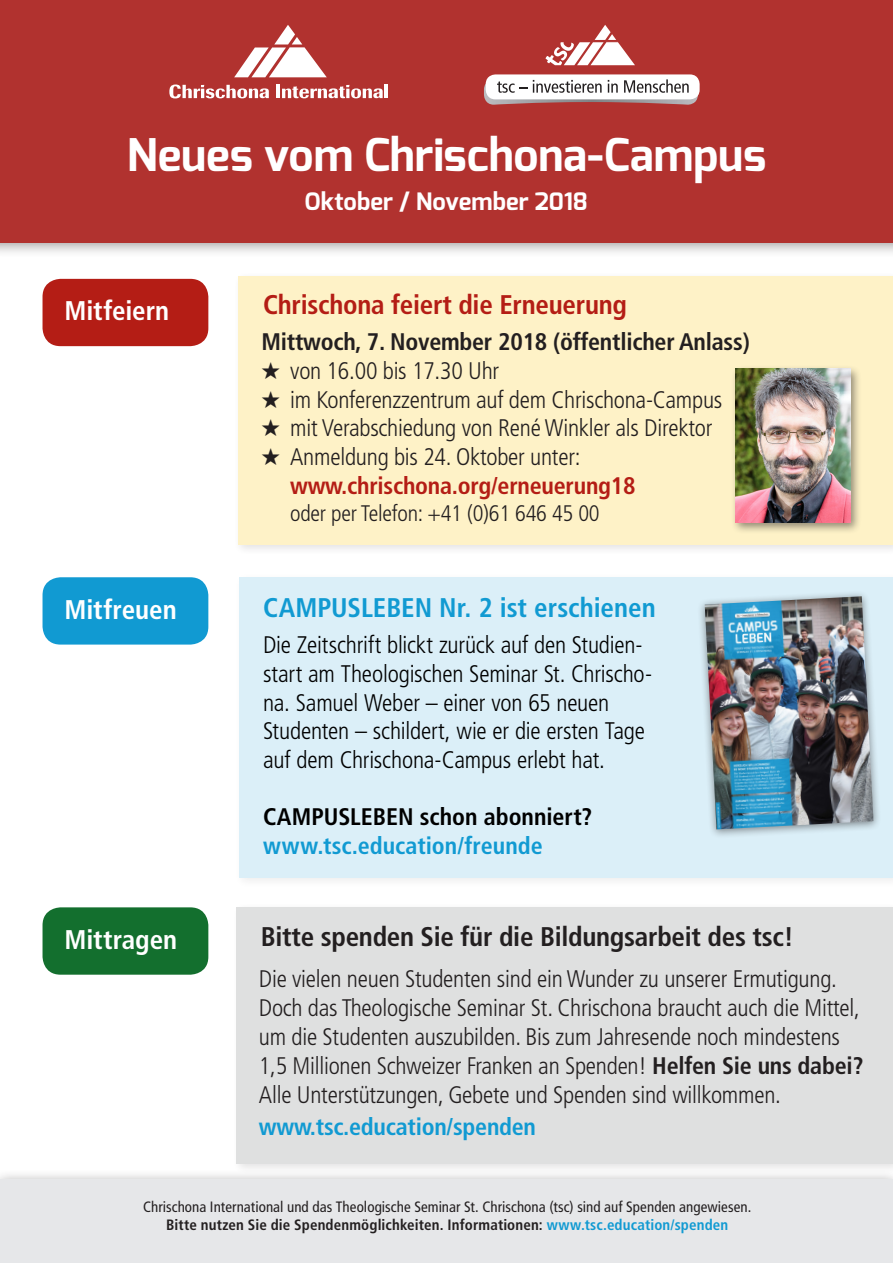
<style>
.page{position:relative;width:893px;height:1263px;background:#fff}
.page>*{position:absolute;margin:0;border:0;box-sizing:border-box;transform-origin:0 0}
.Titelheadline{font:700 45px "Exo";color:#fff}
.t1{font:700 condensed 27px "Frutiger LT Std";letter-spacing:-.01em;color:#231f20}
.t2{font:700 condensed 27px "Frutiger LT Std";letter-spacing:-.01em;color:#b41d15}
.Titel_monatsinfo{font:700 condensed 27px "Frutiger LT Std";color:#119ad2}
.Titel_monatsinfo-2{font:700 condensed 27px "Frutiger LT Std";color:#fff}
.t3{font:300 condensed 24px/28.8px "Frutiger LT Std";letter-spacing:-.01em;color:#231f20}
.Titel_monatsinfo-3{font:300 condensed 24px/28.8px "Frutiger LT Std";letter-spacing:-.01em;color:#000}
.t4{font:700 condensed 24px/28.8px "Frutiger LT Std";letter-spacing:-.01em;color:#b41d15}
.Titel_monatsinfo-4{font:700 condensed 24px/28.8px "Frutiger LT Std";color:#000}
.t5{font:700 condensed 24px "Frutiger LT Std";letter-spacing:-.01em;color:#231f20}
.t6{font:700 condensed 24px "Frutiger LT Std";letter-spacing:-.01em;color:#119ad2}
.Titelheadline-2{font:700 24px "Exo";color:#fff}
.t7{font:300 condensed 22.5px "Frutiger LT Std";letter-spacing:-.01em;color:#231f20}
.Fliess_monatsinfo-Au{font:condensed 15px/18px "Frutiger LT Std";letter-spacing:.005em;color:#231f20;text-align:center}
.s1{color:#231f20}
.s2{font-weight:300;color:#231f20}
.s3{color:#119ad2}
.s4{font-weight:700}
.s5{font-weight:700;color:#119ad2}
</style>
<div class="page">
<div style="left:43px;top:279px;width:165px;height:67px;background:#b41d15;border-radius:18px"></div>
<div style="left:233px;top:271px;width:660px;height:285px;background:#231f20;opacity:.5"></div>
<div style="left:238px;top:276px;width:655px;height:269px;background:#fef2c7"></div>
<div style="left:0;top:1168px;width:893px;height:95px;background:#231f20;opacity:.45"></div>
<div style="left:1px;top:1180px;width:892px;height:83px;background:#e6e7e9"></div>
<div style="left:0;top:0;width:893px;height:258px;background:#231f20;opacity:.45"></div>
<div style="left:0;top:0;width:893px;height:242px;background:#b1322f"></div>
<svg style="left:234px;top:25px;width:93px;height:52px"></svg>
<svg style="left:169px;top:85px;width:100px;height:13px"></svg>
<hr style="left:276px;top:85px;width:4px;height:13px;background:#fff">
<svg style="left:282px;top:85px;width:106px;height:13px"></svg>
<div style="left:486px;top:74px;width:214px;height:25px;background:#fff;border-radius:10px"></div>
<svg style="left:484px;top:79px;width:214px;height:26px"></svg>
<svg style="left:546px;top:25px;width:89px;height:40px"></svg>
<div style="left:731px;top:365px;width:131px;height:169px;background:#231f20;opacity:.5"></div>
<img style="left:735px;top:369px;width:115px;height:153px">
<div style="left:239px;top:577px;width:654px;height:301px;background:#dbeff8"></div>
<div style="left:231px;top:902px;width:662px;height:273px;background:#231f20;opacity:.5"></div>
<div style="left:237px;top:907px;width:656px;height:257px;background:#dfe0e0"></div>
<div style="left:43px;top:577px;width:165px;height:68px;background:#119ad2;border-radius:18px"></div>
<div style="left:43px;top:907px;width:165px;height:68px;background:#136f2e;border-radius:18px"></div>
<div style="left:697px;top:591px;width:184px;height:248px;background:#231f20;opacity:.5"></div>
<img style="left:705px;top:596px;width:168px;height:233px">
<p class="Titelheadline" style="left:127px;top:126px;width:641px">Neues vom Chrischona-Campus</p>
<p class="Titelheadline-2" style="left:304px;top:186px;width:285px">Oktober / November 2018</p>
<p class="Titel_monatsinfo-2" style="left:64px;top:295px;width:106px">Mitfeiern</p>
<p class="Titel_monatsinfo-2" style="left:64px;top:593px;width:114px">Mitfreuen</p>
<p class="Titel_monatsinfo-2" style="left:64px;top:923px;width:114px">Mittragen</p>
<p class="t2" style="left:263px;top:288px;width:365px">Chrischona feiert die Erneuerung</p>
<p class="t5" style="left:261px;top:327px;width:490px">Mittwoch, 7. November 2018 (öffentlicher Anlass)</p>
<p class="t3" style="left:261px;top:356px;width:240px">★ von 16.00 bis 17.30 Uhr</p>
<p class="t3" style="left:261px;top:385px;width:463px">★ im Konferenzzentrum auf dem Chrischona-Campus</p>
<p class="t3" style="left:261px;top:414px;width:453px">★ mit Verabschiedung von René Winkler als Direktor</p>
<p class="t4" style="left:290px;top:442px;width:347px;text-indent:-29px"><span class="s1">★</span> <span class="s2">Anmeldung bis 24. Oktober unter: </span>www.chrischona.org/erneuerung18</p>
<p class="t7" style="left:290px;top:500px;width:311px">oder per Telefon: +41 (0)61 646 45 00</p>
<p class="Titel_monatsinfo" style="left:263px;top:591px;width:394px">CAMPUSLEBEN Nr. 2 ist erschienen</p>
<p class="Titel_monatsinfo-3" style="left:263px;top:631px;width:390px">Die Zeitschrift blickt zurück auf den Studien&shy;start am Theologischen Seminar St. Chrischo&shy;na. Samuel Weber – einer von 65 neuen Studenten – schildert, wie er die ersten Tage auf dem Chrischona-Campus erlebt hat.</p>
<p class="Titel_monatsinfo-4" style="left:263px;top:802px;width:331px">CAMPUSLEBEN schon abonniert? <span class="s3">www.tsc.education/freunde</span></p>
<p class="t1" style="left:261px;top:920px;width:534px">Bitte spenden Sie für die Bildungsarbeit des tsc!</p>
<p class="t3" style="left:259px;top:965px;width:606px">Die vielen neuen Studenten sind ein Wunder zu unserer Ermutigung.<br>Doch das Theologische Seminar St. Chrischona braucht auch die Mittel, um die Studenten auszubilden. Bis zum Jahresende noch mindestens 1,5 Millionen Schweizer Franken an Spenden! <span class="s4">Helfen Sie uns dabei?<br></span>Alle Unterstützungen, Gebete und Spenden sind willkommen.</p>
<p class="t6" style="left:259px;top:1113px;width:279px">www.tsc.education/spenden</p>
<p class="Fliess_monatsinfo-Au" style="left:143px;top:1198px;width:610px">Chrischona International und das Theologische Seminar St. Chrischona (tsc) sind auf Spenden angewiesen.<br><span class="s4">Bitte nutzen Sie die Spendenmöglichkeiten. Informationen:</span> <span class="s5">www.tsc.education/spenden</span></p>
</div>
